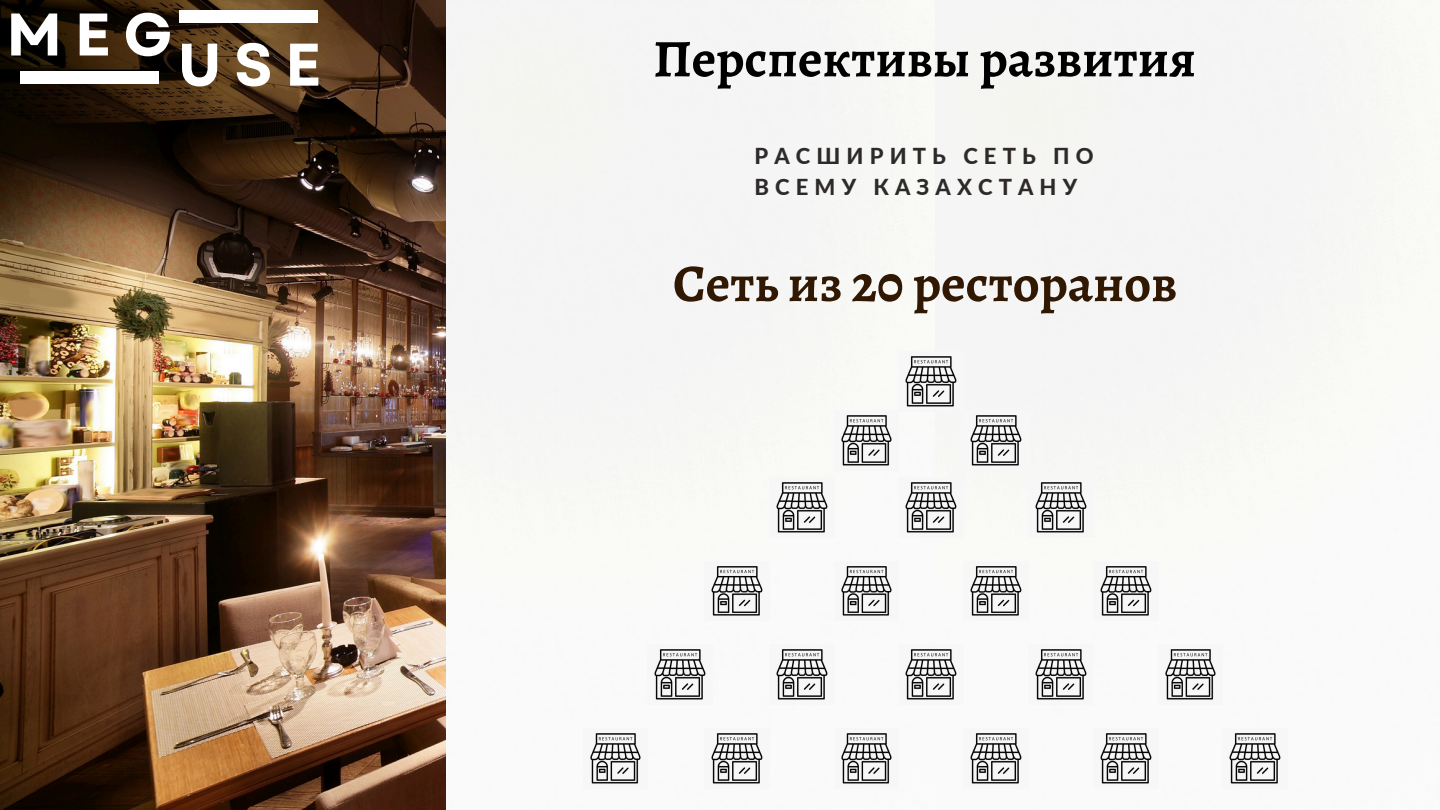
<style>
.page{position:relative;width:1440px;height:810px;background:#fff}
.page>*{position:absolute;margin:0;border:0;box-sizing:border-box;transform-origin:0 0}
.t1{font:700 60px "Garet";letter-spacing:.205em;color:#fff}
.t2{font:700 53px "Alegreya";color:#000}
.t3{font:700 53px "Alegreya";color:#301802}
.t4{font:800 22px/30.8px "Lato";letter-spacing:.28em;color:#2e2a2a}
</style>
<div class="page">
<img style="left:0;top:0;width:446px;height:810px">
<div style="left:935px;top:0;width:505px;height:810px;background:#f7f8f5"></div>
<div style="left:179px;top:10px;width:138px;height:13px;background:#fff"></div>
<div style="left:20px;top:71px;width:139px;height:13px;background:#fff"></div>
<img style="left:769px;top:645px;width:65px;height:59px">
<img style="left:899px;top:645px;width:65px;height:59px">
<img style="left:1028px;top:645px;width:65px;height:59px">
<img style="left:705px;top:729px;width:64px;height:59px">
<img style="left:834px;top:729px;width:65px;height:59px">
<img style="left:964px;top:729px;width:64px;height:59px">
<img style="left:1093px;top:729px;width:65px;height:59px">
<img style="left:899px;top:352px;width:65px;height:59px">
<img style="left:834px;top:411px;width:65px;height:59px">
<img style="left:964px;top:411px;width:64px;height:59px">
<img style="left:899px;top:478px;width:65px;height:59px">
<img style="left:1028px;top:478px;width:65px;height:59px">
<img style="left:769px;top:478px;width:65px;height:59px">
<img style="left:834px;top:561px;width:65px;height:60px">
<img style="left:964px;top:561px;width:64px;height:60px">
<img style="left:1093px;top:561px;width:65px;height:60px">
<img style="left:705px;top:561px;width:64px;height:60px">
<img style="left:1158px;top:645px;width:65px;height:59px">
<img style="left:648px;top:645px;width:65px;height:59px">
<img style="left:1223px;top:729px;width:65px;height:59px">
<img style="left:583px;top:729px;width:65px;height:59px">
<p class="t1" style="left:6px;top:-9px;width:168px">MEG</p>
<p class="t1" style="left:177px;top:21px;width:146px">USE</p>
<h2 class="t2" style="left:653px;top:22px;width:544px">Перспективы развития</h2>
<p class="t4" style="left:755px;top:140px;width:341px">РАСШИРИТЬ СЕТЬ ПО<br>ВСЕМУ КАЗАХСТАНУ</p>
<h2 class="t3" style="left:673px;top:247px;width:506px">Сеть из 20 ресторанов</h2>
</div>
